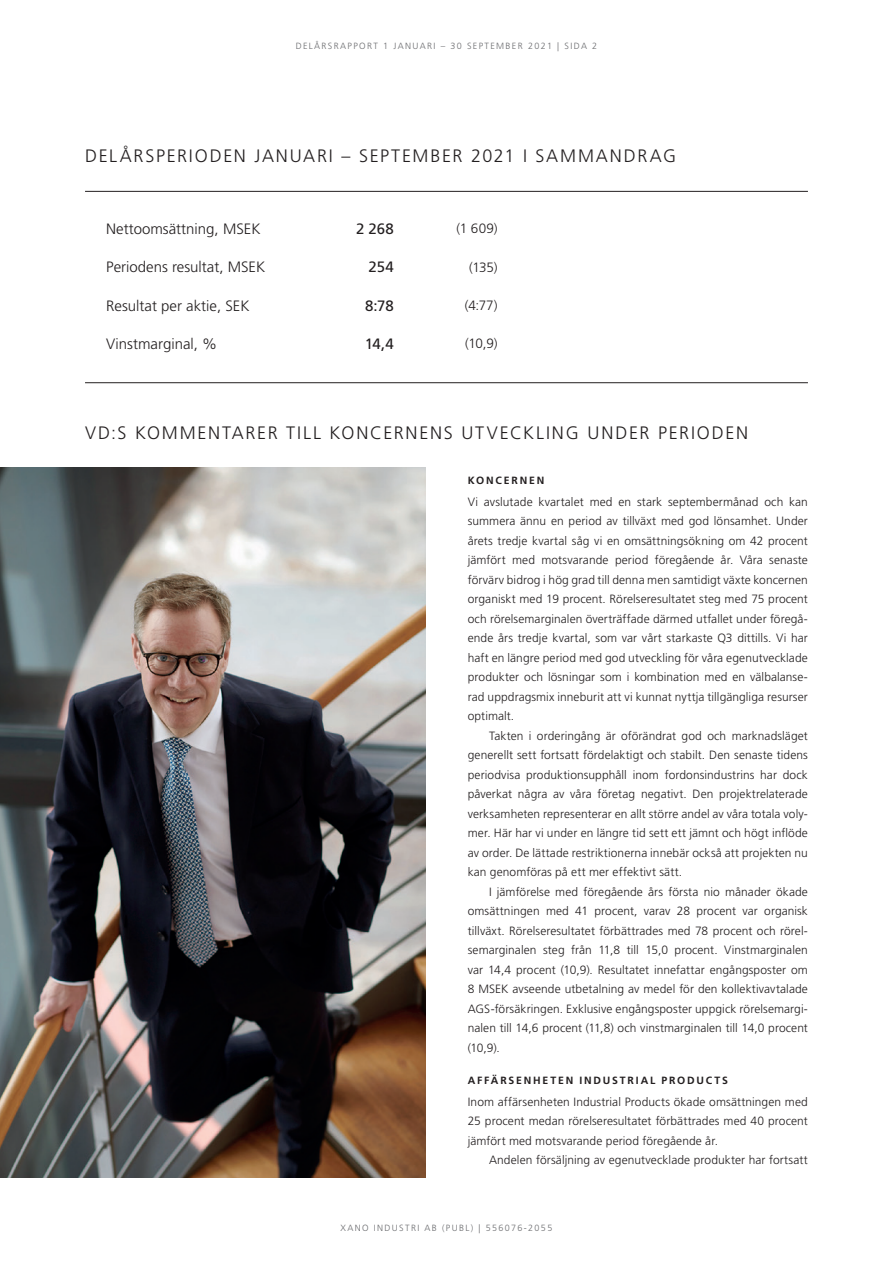
<style>
.page{position:relative;width:893px;height:1263px;background:#fff}
.page>*{position:absolute;margin:0;border:0;box-sizing:border-box;transform-origin:0 0}
.t1{font:300 18px "Frutiger";letter-spacing:.1em;color:#231f20}
.t2{font:300 15px "Frutiger";color:#231f20}
.t3{font:15px "Frutiger";letter-spacing:-.005em;color:#231f20}
.t4{font:300 13.5px "Frutiger";letter-spacing:-.005em;color:#231f20}
.t5{font:300 12px/19.5px "Frutiger";letter-spacing:.005em;color:#231f20;text-align:justify}
.t6{font:700 10.5px "Frutiger";letter-spacing:.175em;color:#231f20}
.t7{font:300 9px "Frutiger";letter-spacing:.15em;color:#6c6d70}
</style>
<div class="page">
<hr style="left:85px;top:382px;width:723px;height:1px;background:#231f20">
<hr style="left:85px;top:191px;width:723px;height:1px;background:#231f20">
<img style="left:0;top:468px;width:425px;height:710px">
<p class="t7" style="left:296px;top:41px;width:303px">DELÅRSRAPPORT 1 JANUARI – 30 SEPTEMBER 2021 | SIDA 2</p>
<h1 class="t1" style="left:85px;top:146px;width:592px">DELÅRSPERIODEN JANUARI – SEPTEMBER 2021 I SAMMANDRAG</h1>
<p class="t2" style="left:106px;top:220px;width:156px">Nettoomsättning, MSEK</p>
<p class="t3" style="left:356px;top:220px;width:39px">2 268</p>
<p class="t4" style="left:457px;top:221px;width:42px">(1 609)</p>
<p class="t2" style="left:106px;top:259px;width:160px">Periodens resultat, MSEK</p>
<p class="t3" style="left:368px;top:258px;width:27px">254</p>
<p class="t4" style="left:469px;top:260px;width:30px">(135)</p>
<p class="t2" style="left:106px;top:297px;width:145px">Resultat per aktie, SEK</p>
<p class="t3" style="left:365px;top:297px;width:30px">8:78</p>
<p class="t4" style="left:465px;top:298px;width:34px">(4:77)</p>
<p class="t2" style="left:106px;top:335px;width:112px">Vinstmarginal, %</p>
<p class="t3" style="left:365px;top:335px;width:31px">14,4</p>
<p class="t4" style="left:465px;top:336px;width:34px">(10,9)</p>
<h1 class="t1" style="left:85px;top:422px;width:664px">VD:S KOMMENTARER TILL KONCERNENS UTVECKLING UNDER PERIODEN</h1>
<p class="t6" style="left:468px;top:474px;width:78px">KONCERNEN</p>
<p class="t5" style="left:468px;top:492px;width:342px">Vi avslutade kvartalet med en stark septembermånad och kan summera ännu en period av tillväxt med god lönsamhet. Under årets tredje kvartal såg vi en omsättningsökning om 42 procent jämfört med motsvarande period föregående år. Våra senaste förvärv bidrog i hög grad till denna men samtidigt växte koncernen organiskt med 19 procent. Rörelseresultatet steg med 75 procent och rörelsemarginalen överträffade därmed utfallet under föregå&shy;ende års tredje kvartal, som var vårt starkaste Q3 dittills. Vi har haft en längre period med god utveckling för våra egenutvecklade produkter och lösningar som i kombination med en välbalanse&shy;rad uppdragsmix inneburit att vi kunnat nyttja tillgängliga resurser optimalt.</p>
<p class="t5" style="left:468px;top:726px;width:342px;text-indent:21px">Takten i orderingång är oförändrat god och marknadsläget generellt sett fortsatt fördelaktigt och stabilt. Den senaste tidens periodvisa produktionsupphåll inom fordonsindustrins har dock påverkat några av våra företag negativt. Den projektrelaterade verksamheten representerar en allt större andel av våra totala voly&shy;mer. Här har vi under en längre tid sett ett jämnt och högt inflöde av order. De lättade restriktionerna innebär också att projekten nu kan genomföras på ett mer effektivt sätt.</p>
<p class="t5" style="left:468px;top:882px;width:342px;text-indent:21px">I jämförelse med föregående års första nio månader ökade omsättningen med 41 procent, varav 28 procent var organisk tillväxt. Rörelseresultatet förbättrades med 78 procent och rörel&shy;semarginalen steg från 11,8 till 15,0 procent. Vinstmarginalen var 14,4 procent (10,9). Resultatet innefattar engångsposter om 8 MSEK avseende utbetalning av medel för den kollektivavtalade AGS-försäkringen. Exklusive engångsposter uppgick rörelsemargi&shy;nalen till 14,6 procent (11,8) och vinstmarginalen till 14,0 procent (10,9).</p>
<p class="t6" style="left:468px;top:1074px;width:262px">AFFÄRSENHETEN INDUSTRIAL PRODUCTS</p>
<p class="t5" style="left:468px;top:1092px;width:342px">Inom affärsenheten Industrial Products ökade omsättningen med 25 procent medan rörelseresultatet förbättrades med 40 procent jämfört med motsvarande period föregående år.</p>
<p class="t5" style="left:489px;top:1150px;width:320px">Andelen försäljning av egenutvecklade produkter har fortsatt</p>
<p class="t7" style="left:341px;top:1223px;width:213px">XANO INDUSTRI AB (PUBL) | 556076-2055</p>
</div>
